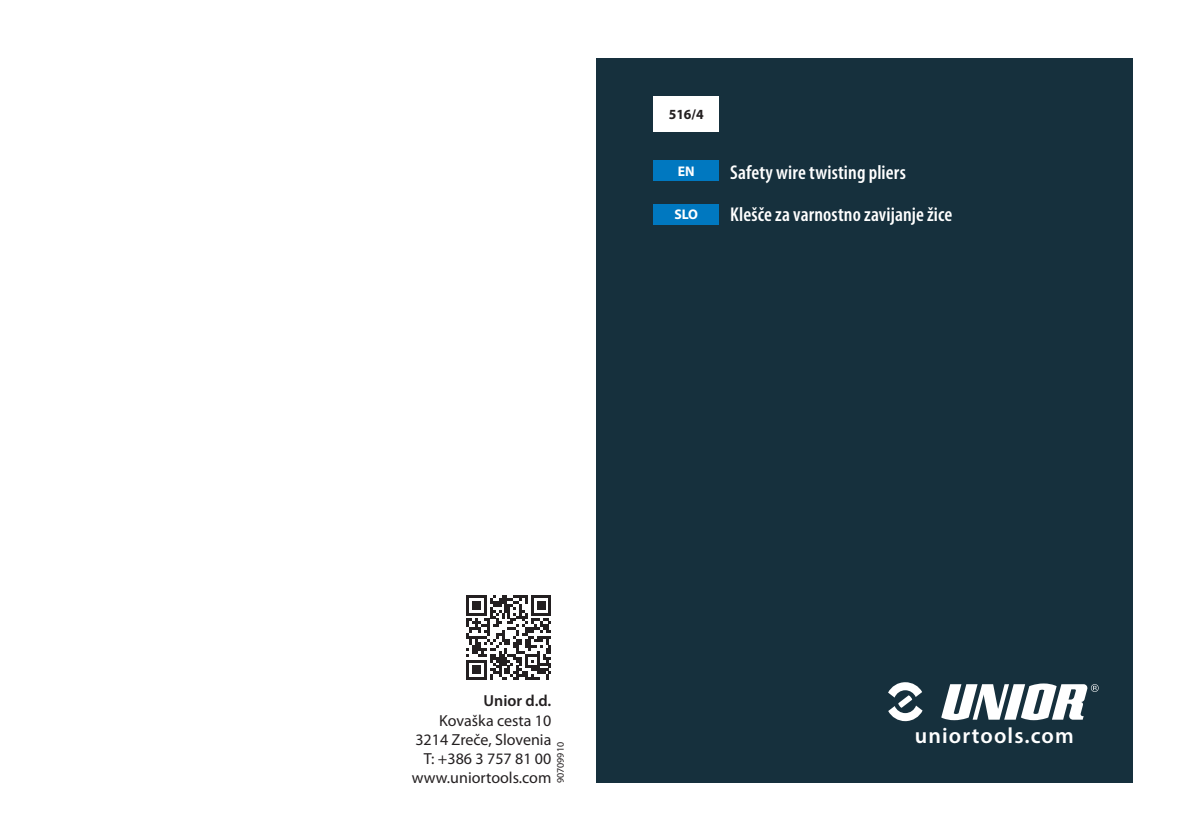
<style>
.page{position:relative;width:1191px;height:840px;background:#fff}
.page>*{position:absolute;margin:0;border:0;box-sizing:border-box;transform-origin:0 0}
.t1{font:600 22px "Myriad Pro";letter-spacing:.05em;color:#fff}
.ang_ime_artikla{font:600 condensed 20px "Myriad Pro";letter-spacing:.005em;color:#fff}
.t2{font:16px "Myriad Pro";color:#231f20}
.t3{font:600 16px "Myriad Pro";color:#231f20}
.nem_št_artikla{font:700 14px "Myriad Pro";color:#231f20}
.oznaka{font:700 14px "Myriad Pro";color:#fff}
.t4{font:10px "Myriad Pro";color:#231f20}
</style>
<div class="page">
<div style="left:596px;top:58px;width:537px;height:723px;background:#16303d"></div>
<div style="left:653px;top:96px;width:66px;height:35px;background:#fff"></div>
<div style="left:653px;top:160px;width:66px;height:21px;background:#0078c0"></div>
<div style="left:653px;top:203px;width:66px;height:21px;background:#0078c0"></div>
<svg style="left:941px;top:683px;width:157px;height:36px"></svg>
<svg style="left:888px;top:682px;width:34px;height:38px"></svg>
<svg style="left:466px;top:595px;width:85px;height:84px"></svg>
<p class="nem_št_artikla" style="left:668px;top:105px;width:36px">516/4</p>
<p class="oznaka" style="left:678px;top:162px;width:18px">EN</p>
<p class="oznaka" style="left:674px;top:205px;width:25px">SLO</p>
<p class="ang_ime_artikla" style="left:730px;top:159px;width:177px">Safety wire twisting pliers</p>
<p class="ang_ime_artikla" style="left:730px;top:202px;width:224px">Klešče za varnostno zavijanje žice</p>
<p class="t3" style="left:483px;top:690px;width:69px">Unior d.d.</p>
<p class="t2" style="left:439px;top:710px;width:114px">Kovaška cesta 10</p>
<p class="t2" style="left:415px;top:729px;width:137px">3214 Zreče, Slovenia</p>
<p class="t2" style="left:424px;top:748px;width:129px">T: +386 3 757 81 00</p>
<p class="t2" style="left:412px;top:767px;width:141px">www.uniortools.com</p>
<p class="t4" style="left:554px;top:782px;width:43px;rotate:-90deg">90709910</p>
<p class="t1" style="left:915px;top:721px;width:160px">uniortools.com</p>
</div>
